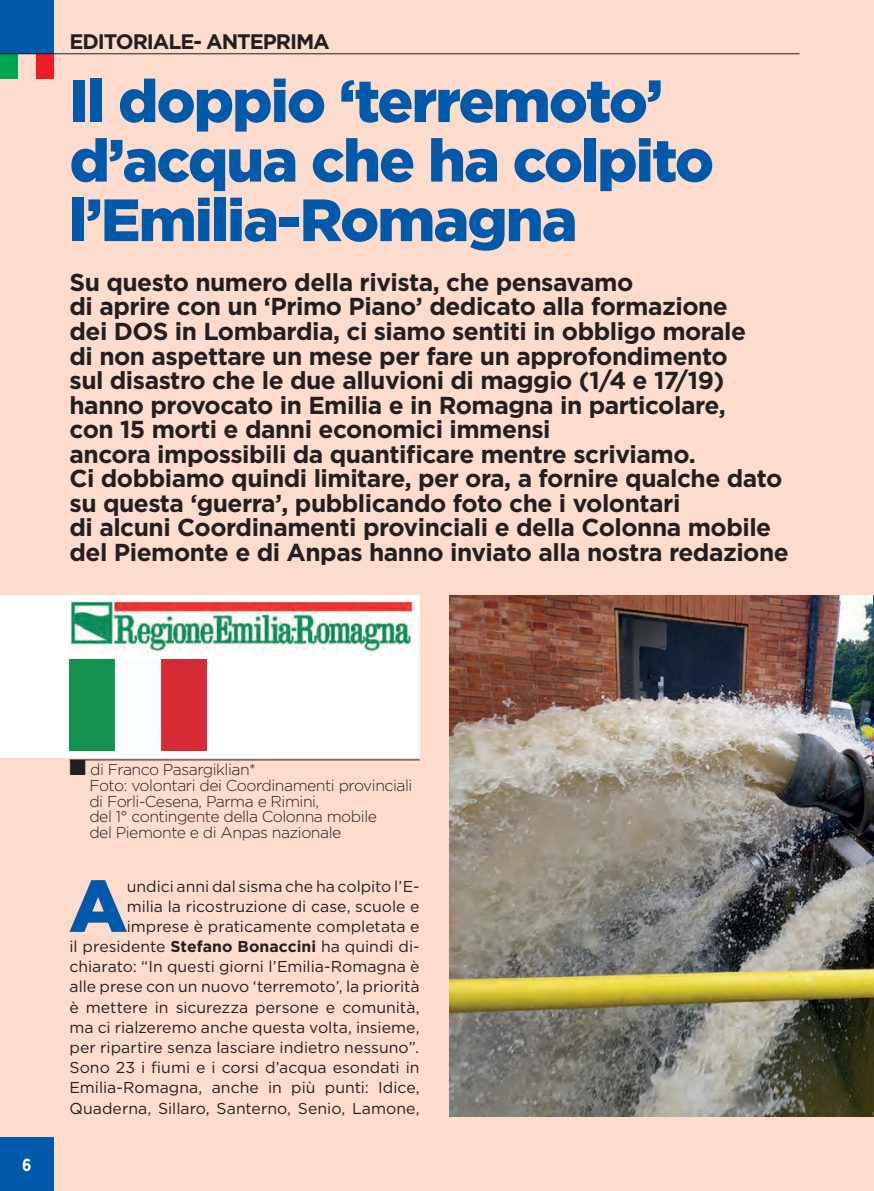
<style>
.page{position:relative;width:874px;height:1191px;background:#fff}
.page>*{position:absolute;margin:0;border:0;box-sizing:border-box;transform-origin:0 0}
.t1{font:900 73.33px "Gotham";color:#0159a9}
.t2{font:900 59.5px/59.5px "Gotham";letter-spacing:-.03em;color:#0159a9}
.t3{font:700 24.5px/24.5px "Gotham";letter-spacing:-.02em;color:#231f20}
.t4{font:700 21px "Gotham";letter-spacing:-.05em;color:#231f20}
.t5{font:700 17.5px "Gotham";color:#fff;scale:.8 1}
.t6{font:15.75px/20.1px "Gotham";color:#231f20;text-align:right}
.t7{font:300 15.75px/15.8px "Gotham";letter-spacing:-.03em;color:#231f20}
.s1{font-weight:700}
</style>
<div class="page">
<div style="left:0;top:0;width:873px;height:1191px;background:#fddcce"></div>
<div style="left:0;top:0;width:54px;height:54px;background:#0159a9"></div>
<div style="left:0;top:1137px;width:54px;height:54px;background:#0159a9"></div>
<div style="left:36px;top:54px;width:18px;height:25px;background:#ee1d23"></div>
<div style="left:0;top:54px;width:18px;height:25px;background:#00a54f"></div>
<hr style="left:0;top:53px;width:799px;height:1px;background:#231f20">
<div style="left:0;top:595px;width:419px;height:163px;background:#fff"></div>
<hr style="left:69px;top:759px;width:350px;height:1px;background:#231f20">
<img style="left:69px;top:599px;width:343px;height:56px">
<img style="left:69px;top:659px;width:137px;height:92px">
<img style="left:449px;top:595px;width:424px;height:521px">
<hr style="left:872px;top:595px;width:1px;height:43px;background:#0159a9">
<p class="t4" style="left:69px;top:28px;width:262px">EDITORIALE- ANTEPRIMA</p>
<h2 class="t2" style="left:69px;top:71px;width:645px">Il doppio ‘terremoto’ d’acqua che ha colpito l’Emilia-Romagna</h2>
<p class="t3" style="left:69px;top:270px;width:720px">Su questo numero della rivista, che pensavamo<br>di aprire con un ‘Primo Piano’ dedicato alla formazione<br>dei DOS in Lombardia, ci siamo sentiti in obbligo morale<br>di non aspettare un mese per fare un approfondimento<br>sul disastro che le due alluvioni di maggio (1/4 e 17/19) hanno provocato in Emilia e in Romagna in particolare,<br>con 15 morti e danni economici immensi<br>ancora impossibili da quantificare mentre scriviamo.<br>Ci dobbiamo quindi limitare, per ora, a fornire qualche dato su questa ‘guerra’, pubblicando foto che i volontari<br>di alcuni Coordinamenti provinciali e della Colonna mobile del Piemonte e di Anpas hanno inviato alla nostra redazione</p>
<p class="t5" style="left:22px;top:1153px;width:13px">6</p>
<p class="t7" style="left:89px;top:761px;width:324px;text-indent:-20px">■ di Franco Pasargiklian*<br>Foto: volontari dei Coordinamenti provinciali di Forli-Cesena, Parma e Rimini,<br>del 1° contingente della Colonna mobile<br>del Piemonte e di Anpas nazionale</p>
<p class="t6" style="left:69px;top:875px;width:351px">undici anni dal sisma che ha colpito l’E-<br>milia la ricostruzione di case, scuole e imprese è praticamente completata e<br>il presidente <span class="s1">Stefano Bonaccini</span> ha quindi di&shy;chiarato: “In questi giorni l’Emilia-Romagna è alle prese con un nuovo ‘terremoto’, la priorità è mettere in sicurezza persone e comunità, ma ci rialzeremo anche questa volta, insieme, per ripartire senza lasciare indietro nessuno”.<br>Sono 23 i fiumi e i corsi d’acqua esondati in Emilia-Romagna, anche in più punti: Idice, Quaderna, Sillaro, Santerno, Senio, Lamone,</p>
<h1 class="t1" style="left:69px;top:855px;width:60px">A</h1>
</div>
